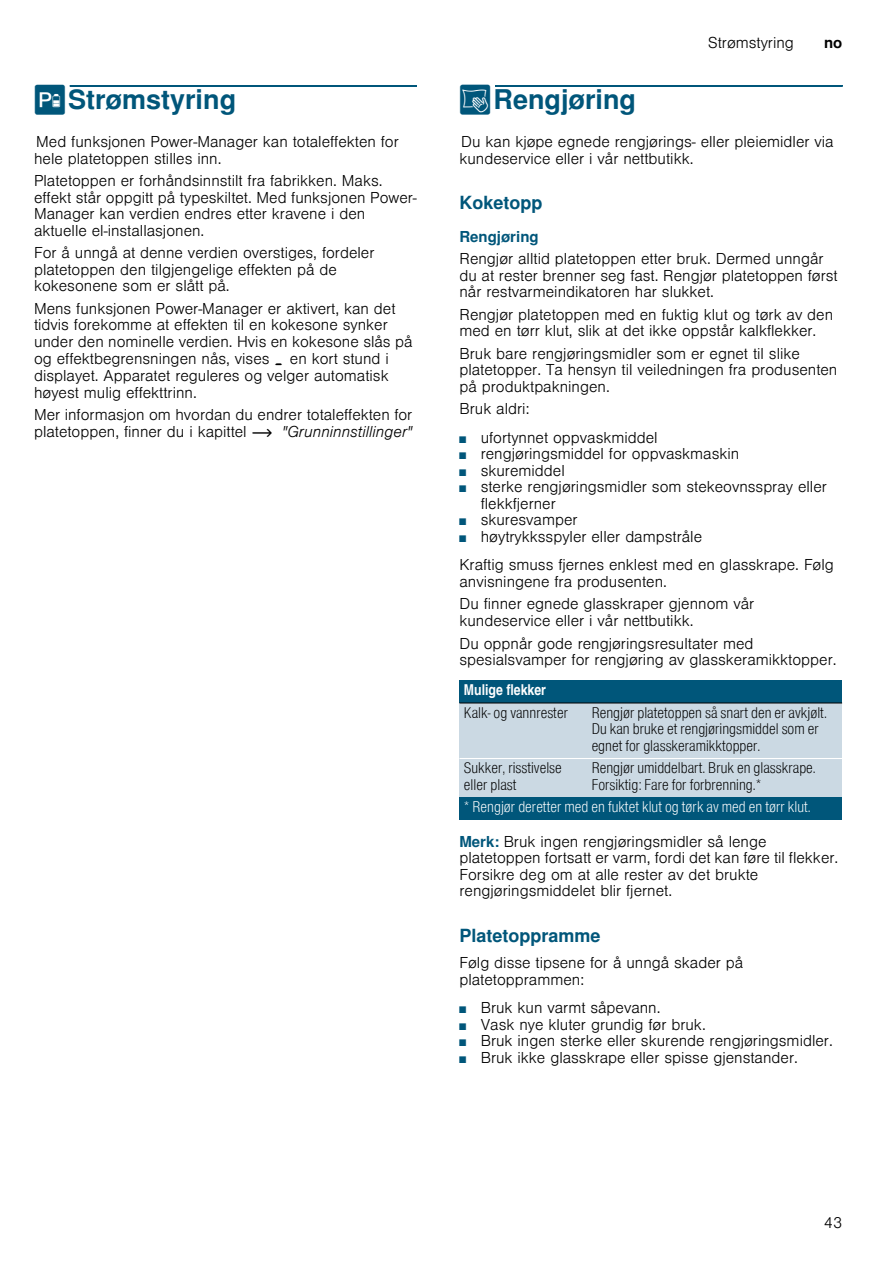
<style>
.page{position:relative;width:893px;height:1263px;background:#fff}
.page>*{position:absolute;margin:0;border:0;box-sizing:border-box;transform-origin:0 0}
.t1{font:700 27px "Nimbus San L";color:#00567a}
.t2{font:700 18px "Nimbus San L";color:#00567a}
.t3{font:300 15px/16.5px "Nimbus San L";color:#000}
.t4{font:15px/16.5px "Nimbus San L Lig Con";color:#000}
.t5{font:15px "Nimbus San L Lig Con";color:#fff}
.t6{font:15px "Nimbus San L Bol Con";color:#fff}
.t7{font:700 15px "Nimbus San L";color:#00567a}
.t8{font:700 15px "Nimbus San L";color:#000}
.s1{font-family:"BSH Symb PG2";font-weight:400}
.s2{font-family:"BSH Symb All";font-weight:400;font-size:16.5px}
.s3{font-family:"BSH Symb PH1";font-weight:400}
.s4{font-style:italic}
.s5{font-size:9px;color:#00567a}
.s6{font-weight:700;color:#00567a}
</style>
<div class="page">
<div style="left:70px;top:85px;width:347px;height:2px;border:1px solid #00567a"></div>
<div style="left:495px;top:85px;width:347px;height:2px;border:1px solid #00567a"></div>
<div style="left:459px;top:680px;width:383px;height:23px;background:#00567a"></div>
<div style="left:459px;top:703px;width:128px;height:55px;background:#cbd9e3"></div>
<div style="left:587px;top:703px;width:255px;height:55px;background:#cbd9e3"></div>
<div style="left:459px;top:758px;width:128px;height:39px;background:#cbd9e3"></div>
<div style="left:587px;top:758px;width:255px;height:39px;background:#cbd9e3"></div>
<div style="left:459px;top:797px;width:383px;height:23px;background:#00567a"></div>
<hr style="left:459px;top:703px;width:383px;height:1px;background:#000">
<hr style="left:459px;top:758px;width:383px;height:1px;background:#fff">
<h1 class="t1" style="left:34px;top:83px;width:204px"><span class="s1">h</span>Strømstyring</h1>
<p class="t3" style="left:34px;top:132px;width:366px">Med funksjonen Power-Manager kan totaleffekten for hele platetoppen stilles inn.</p>
<p class="t3" style="left:34px;top:171px;width:384px">Platetoppen er forhåndsinnstilt fra fabrikken. Maks. effekt står oppgitt på typeskiltet. Med funksjonen Power-Manager kan verdien endres etter kravene i den aktuelle el-installasjonen.</p>
<p class="t3" style="left:34px;top:243px;width:342px">For å unngå at denne verdien overstiges, fordeler platetoppen den tilgjengelige effekten på de kokesonene som er slått på.</p>
<p class="t3" style="left:34px;top:299px;width:380px">Mens funksjonen Power-Manager er aktivert, kan det tidvis forekomme at effekten til en kokesone synker under den nominelle verdien. Hvis en kokesone slås på og effektbegrensningen nås, vises <span class="s2">¬</span> en kort stund i displayet. Apparatet reguleres og velger automatisk høyest mulig effekttrinn.</p>
<p class="t3" style="left:34px;top:405px;width:380px">Mer informasjon om hvordan du endrer totaleffekten for platetoppen, finner du i kapittel <span class="s3">~</span> <span class="s4">"Grunninnstillinger"</span></p>
<p class="t3" style="left:708px;top:33px;width:87px">Strømstyring</p>
<p class="t8" style="left:824px;top:34px;width:20px">no</p>
<h1 class="t1" style="left:459px;top:83px;width:178px"><span class="s1">D</span>Rengjøring</h1>
<p class="t3" style="left:459px;top:132px;width:376px">Du kan kjøpe egnede rengjørings- eller pleiemidler via kundeservice eller i vår nettbutikk.</p>
<p class="t2" style="left:459px;top:192px;width:84px">Koketopp</p>
<p class="t7" style="left:459px;top:227px;width:81px">Rengjøring</p>
<p class="t3" style="left:459px;top:249px;width:380px">Rengjør alltid platetoppen etter bruk. Dermed unngår du at rester brenner seg fast. Rengjør platetoppen først når restvarmeindikatoren har slukket.</p>
<p class="t3" style="left:459px;top:305px;width:375px">Rengjør platetoppen med en fuktig klut og tørk av den med en tørr klut, slik at det ikke oppstår kalkflekker.</p>
<p class="t3" style="left:459px;top:344px;width:379px">Bruk bare rengjøringsmidler som er egnet til slike platetopper. Ta hensyn til veiledningen fra produsenten på produktpakningen.</p>
<p class="t3" style="left:459px;top:399px;width:71px">Bruk aldri:</p>
<p class="t3" style="left:459px;top:428px;width:200px"><span class="s5">■</span> ufortynnet oppvaskmiddel</p>
<p class="t3" style="left:459px;top:444px;width:281px"><span class="s5">■</span> rengjøringsmiddel for oppvaskmaskin</p>
<p class="t3" style="left:459px;top:461px;width:107px"><span class="s5">■</span> skuremiddel</p>
<p class="t3" style="left:480px;top:477px;width:347px;text-indent:-21px"><span class="s5">■</span> sterke rengjøringsmidler som stekeovnsspray eller flekkfjerner</p>
<p class="t3" style="left:459px;top:510px;width:120px"><span class="s5">■</span> skuresvamper</p>
<p class="t3" style="left:459px;top:521px;width:376px;line-height:28.5px"><span class="s5">■</span> høytrykksspyler eller dampstråle<br>Kraftig smuss fjernes enklest med en glasskrape. Følg</p>
<p class="t3" style="left:459px;top:569px;width:296px;line-height:22.5px">anvisningene fra produsenten.<br>Du finner egnede glasskraper gjennom vår</p>
<p class="t3" style="left:459px;top:608px;width:295px;line-height:22.5px">kundeservice eller i vår nettbutikk.<br>Du oppnår gode rengjøringsresultater med</p>
<p class="t3" style="left:459px;top:650px;width:378px">spesialsvamper for rengjøring av glasskeramikktopper.</p>
<p class="t6" style="left:464px;top:680px;width:84px">Mulige flekker</p>
<p class="t4" style="left:464px;top:703px;width:106px">Kalk- og vannrester</p>
<p class="t4" style="left:591px;top:703px;width:237px">Rengjør platetoppen så snart den er avkjølt.<br>Du kan bruke et rengjøringsmiddel som er egnet for glasskeramikktopper.</p>
<p class="t4" style="left:464px;top:759px;width:99px">Sukker, risstivelse eller plast</p>
<p class="t4" style="left:591px;top:759px;width:226px">Rengjør umiddelbart. Bruk en glasskrape.<br>Forsiktig: Fare for forbrenning.*</p>
<p class="t5" style="left:464px;top:797px;width:348px">* Rengjør deretter med en fuktet klut og tørk av med en tørr klut.</p>
<p class="t3" style="left:459px;top:831px;width:380px"><span class="s6">Merk:</span> Bruk ingen rengjøringsmidler så lenge platetoppen fortsatt er varm, fordi det kan føre til flekker.<br>Forsikre deg om at alle rester av det brukte rengjøringsmiddelet blir fjernet.</p>
<p class="t2" style="left:459px;top:924px;width:143px">Platetoppramme</p>
<p class="t3" style="left:459px;top:953px;width:285px">Følg disse tipsene for å unngå skader på platetopprammen:</p>
<p class="t3" style="left:459px;top:998px;width:203px"><span class="s5">■</span> Bruk kun varmt såpevann.</p>
<p class="t3" style="left:459px;top:1014px;width:248px"><span class="s5">■</span> Vask nye kluter grundig før bruk.</p>
<p class="t3" style="left:459px;top:1031px;width:375px"><span class="s5">■</span> Bruk ingen sterke eller skurende rengjøringsmidler.</p>
<p class="t3" style="left:459px;top:1047px;width:340px"><span class="s5">■</span> Bruk ikke glasskrape eller spisse gjenstander.</p>
<p class="t3" style="left:824px;top:1213px;width:20px">43</p>
</div>
